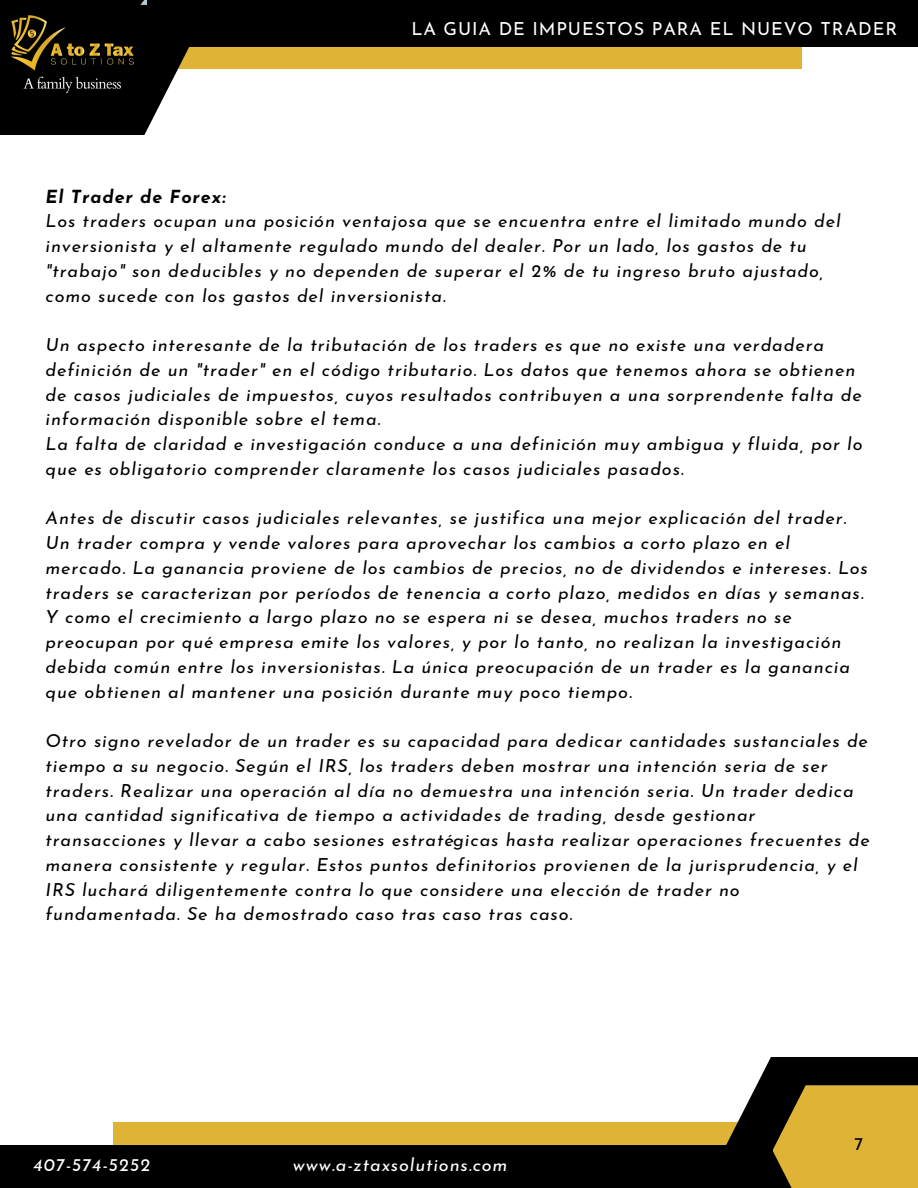
<style>
.page{position:relative;width:918px;height:1188px;background:#fff}
.page>*{position:absolute;margin:0;border:0;box-sizing:border-box;transform-origin:0 0}
.t1{font:italic 18px/24.8px "Josefin Sans";letter-spacing:.05em;color:#000}
.t2{font:italic 18px "Josefin Sans";letter-spacing:.05em;color:#fff}
.t3{font:18px "Josefin Sans";letter-spacing:.05em;color:#fff}
.t4{font:italic 700 18px "Josefin Sans";letter-spacing:.05em;color:#000}
.t5{font:18px "Josefin Sans";color:#000}
</style>
<div class="page">
<div style="left:0;top:0;width:802px;height:69px;background:#dfb436"></div>
<div style="left:114px;top:1123px;width:803px;height:65px;background:#dfb436"></div>
<div style="left:32px;top:0;width:886px;height:46px;background:#000"></div>
<div style="left:0;top:1146px;width:884px;height:42px;background:#010001"></div>
<svg style="left:0;top:0;width:190px;height:135px;fill:#010001"></svg>
<svg style="left:726px;top:1057px;width:192px;height:89px;fill:#000"></svg>
<div style="left:773px;top:1085px;width:145px;height:103px;background:#dfb436"></div>
<img style="left:0;top:0;width:146px;height:114px">
<p class="t3" style="left:411px;top:22px;width:487px">LA GUIA DE IMPUESTOS PARA EL NUEVO TRADER</p>
<p class="t4" style="left:46px;top:189px;width:181px">El Trader de Forex:</p>
<p class="t1" style="left:46px;top:210px;width:797px">Los traders ocupan una posición ventajosa que se encuentra entre el limitado mundo del inversionista y el altamente regulado mundo del dealer. Por un lado, los gastos de tu "trabajo" son deducibles y no dependen de superar el 2% de tu ingreso bruto ajustado, como sucede con los gastos del inversionista.</p>
<p class="t1" style="left:46px;top:334px;width:818px">Un aspecto interesante de la tributación de los traders es que no existe una verdadera definición de un "trader" en el código tributario. Los datos que tenemos ahora se obtienen de casos judiciales de impuestos, cuyos resultados contribuyen a una sorprendente falta de información disponible sobre el tema.</p>
<p class="t1" style="left:46px;top:433px;width:819px">La falta de claridad e investigación conduce a una definición muy ambigua y fluida, por lo que es obligatorio comprender claramente los casos judiciales pasados.</p>
<p class="t1" style="left:46px;top:507px;width:824px">Antes de discutir casos judiciales relevantes, se justifica una mejor explicación del trader.<br>Un trader compra y vende valores para aprovechar los cambios a corto plazo en el mercado. La ganancia proviene de los cambios de precios, no de dividendos e intereses. Los traders se caracterizan por períodos de tenencia a corto plazo, medidos en días y semanas.<br>Y como el crecimiento a largo plazo no se espera ni se desea, muchos traders no se preocupan por qué empresa emite los valores, y por lo tanto, no realizan la investigación debida común entre los inversionistas. La única preocupación de un trader es la ganancia que obtienen al mantener una posición durante muy poco tiempo.</p>
<p class="t1" style="left:46px;top:730px;width:826px">Otro signo revelador de un trader es su capacidad para dedicar cantidades sustanciales de tiempo a su negocio. Según el IRS, los traders deben mostrar una intención seria de ser traders. Realizar una operación al día no demuestra una intención seria. Un trader dedica una cantidad significativa de tiempo a actividades de trading, desde gestionar transacciones y llevar a cabo sesiones estratégicas hasta realizar operaciones frecuentes de manera consistente y regular. Estos puntos definitorios provienen de la jurisprudencia, y el IRS luchará diligentemente contra lo que considere una elección de trader no fundamentada. Se ha demostrado caso tras caso tras caso.</p>
<p class="t2" style="left:33px;top:1158px;width:119px">407-574-5252</p>
<p class="t2" style="left:293px;top:1158px;width:216px">www.a-ztaxsolutions.com</p>
<p class="t5" style="left:855px;top:1137px;width:10px">7</p>
</div>
